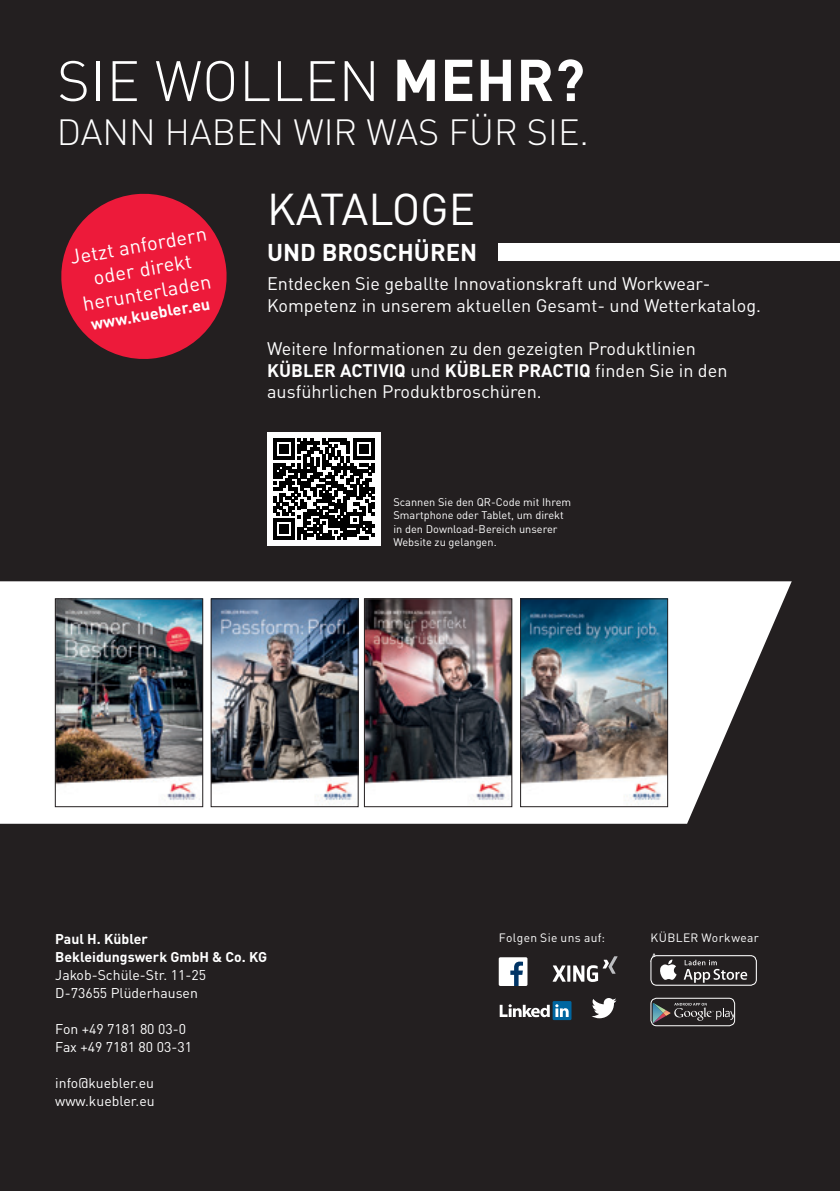
<style>
.page{position:relative;width:840px;height:1191px;background:#fff}
.page>*{position:absolute;margin:0;border:0;box-sizing:border-box;transform-origin:0 0}
.t1{font:300 56px "DIN Pro";letter-spacing:.01em;color:#fff}
.t2{font:44px "DIN Pro";letter-spacing:-.01em;color:#fff}
.t3{font:300 36px "DIN Pro";color:#fff}
.t4{font:700 24px "DIN Pro";color:#fff}
.t5{font:20px/24px "DIN Pro";color:#fff;text-align:center}
.t6{font:18px/21.6px "DIN Pro";color:#fff}
.t7{font:700 16px "DIN Pro";color:#fff}
.t8{font:14px/18px "DIN Pro";color:#fff}
.t9{font:700 14px/18px "DIN Pro";color:#fff}
.t10{font:12px "DIN Pro";letter-spacing:.03em;color:#fff}
.t11{font:11px/13.2px "DIN Pro";color:#fff}
.s1{font-weight:700;font-size:58px}
.s2{font-weight:700}
</style>
<div class="page">
<div style="left:0;top:0;width:839px;height:1191px;background:#231f20"></div>
<svg style="left:0;top:581px;width:791px;height:242px;fill:#fff"></svg>
<svg style="left:61px;top:193px;width:166px;height:166px"></svg>
<div style="left:498px;top:243px;width:341px;height:17px;background:#fff"></div>
<svg style="left:651px;top:955px;width:104px;height:30px"></svg>
<div style="left:650px;top:955px;width:106px;height:30px;border:1px solid #fff;border-radius:6px"></div>
<svg style="left:651px;top:998px;width:83px;height:27px"></svg>
<div style="left:650px;top:998px;width:84px;height:28px;border:1px solid #fff;border-radius:6px"></div>
<svg style="left:552px;top:956px;width:65px;height:26px"></svg>
<svg style="left:591px;top:998px;width:25px;height:20px"></svg>
<div style="left:552px;top:1001px;width:19px;height:19px;background:#0066a0"></div>
<svg style="left:499px;top:1004px;width:50px;height:13px"></svg>
<svg style="left:555px;top:1004px;width:13px;height:13px"></svg>
<div style="left:498px;top:957px;width:29px;height:29px;background:#fff;border-radius:2px"></div>
<svg style="left:510px;top:961px;width:12px;height:25px"></svg>
<div style="left:267px;top:432px;width:113px;height:114px;background:#fff"></div>
<svg style="left:273px;top:438px;width:101px;height:102px"></svg>
<img style="left:212px;top:600px;width:144px;height:205px">
<div style="left:210px;top:598px;width:148px;height:209px;border:1px solid #231f20"></div>
<img style="left:522px;top:600px;width:143px;height:205px">
<div style="left:520px;top:598px;width:147px;height:209px;border:1px solid #231f20"></div>
<img style="left:57px;top:600px;width:144px;height:205px">
<div style="left:55px;top:598px;width:148px;height:209px;border:1px solid #231f20"></div>
<img style="left:366px;top:600px;width:144px;height:205px">
<div style="left:364px;top:598px;width:148px;height:209px;border:1px solid #231f20"></div>
<h1 class="t1" style="left:57px;top:38px;width:529px">SIE WOLLEN <span class="s1">MEHR?</span></h1>
<h3 class="t3" style="left:57px;top:104px;width:533px">DANN HABEN WIR WAS FÜR SIE.</h3>
<p class="t5" style="left:68px;top:244px;width:140px;rotate:-10deg">Jetzt anfordern oder direkt herunterladen</p>
<p class="t7" style="left:89px;top:311px;width:122px;rotate:-10deg">www.kuebler.eu</p>
<h2 class="t2" style="left:267px;top:174px;width:209px">KATALOGE</h2>
<h3 class="t4" style="left:267px;top:232px;width:211px">UND BROSCHÜREN</h3>
<p class="t6" style="left:267px;top:271px;width:495px">Entdecken Sie geballte Innovationskraft und Workwear-<br>Kompetenz in unserem aktuellen Gesamt- und Wetterkatalog.</p>
<p class="t6" style="left:267px;top:336px;width:461px">Weitere Informationen zu den gezeigten Produktlinien<br><span class="s2">KÜBLER ACTIVIQ</span> und <span class="s2">KÜBLER PRACTIQ</span> finden Sie in den ausführlichen Produktbroschüren.</p>
<p class="t11" style="left:393px;top:494px;width:179px">Scannen Sie den QR-Code mit Ihrem<br>Smartphone oder Tablet, um direkt in den Download-Bereich unserer<br>Website zu gelangen.</p>
<p class="t9" style="left:55px;top:928px;width:213px">Paul H. Kübler<br>Bekleidungswerk GmbH &amp; Co. KG</p>
<p class="t8" style="left:55px;top:964px;width:152px">Jakob-Schüle-Str. 11-25<br>D-73655 Plüderhausen</p>
<p class="t8" style="left:55px;top:1018px;width:138px">Fon +49 7181 80 03-0<br>Fax +49 7181 80 03-31</p>
<p class="t8" style="left:55px;top:1072px;width:101px">info@kuebler.eu www.kuebler.eu</p>
<p class="t10" style="left:498px;top:928px;width:108px">Folgen Sie uns auf:</p>
<p class="t10" style="left:650px;top:928px;width:110px">KÜBLER Workwear</p>
</div>
